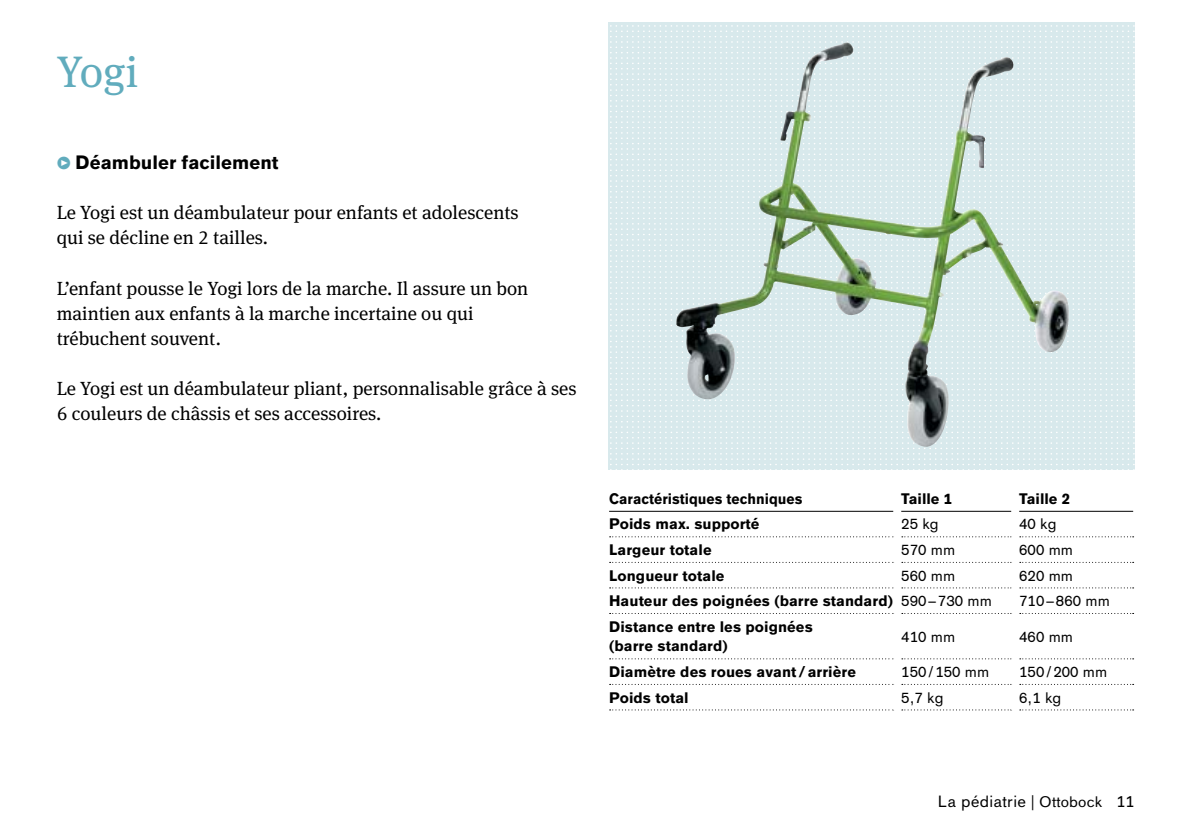
<style>
.page{position:relative;width:1191px;height:840px;background:#fff}
.page>*{position:absolute;margin:0;border:0;box-sizing:border-box;transform-origin:0 0}
.t1{font:44px "OBO Serif";color:#61acbd}
.t2{font:19px/25px "OBO Serif";color:#000}
.t3{font:700 19px "OBO Sans";color:#000}
.t4{font:16px "OBO Sans";letter-spacing:.02em;color:#000}
.t5{font:700 15px/19px "OBO Sans";letter-spacing:.005em;color:#000}
.t6{font:15px "OBO Sans";letter-spacing:.005em;color:#000}
.t7{font:700 15px "OBO Sans";letter-spacing:.005em;color:#000;scale:.95 1}
.s1{font-family:"OBO Serif";font-weight:400;font-size:17px;color:#61acbd}
.s2{font-weight:400}
.s3{font-size:15px}
</style>
<div class="page">
<svg style="left:608px;top:25px;width:526px;height:445px;background:#d6e6e7"></svg>
<img style="left:676px;top:42px;width:274px;height:405px">
<svg style="left:609px;top:536px;width:284px;height:1px"></svg>
<svg style="left:901px;top:536px;width:110px;height:1px"></svg>
<svg style="left:1019px;top:536px;width:114px;height:1px"></svg>
<svg style="left:609px;top:561px;width:277px;height:1px"></svg>
<svg style="left:902px;top:561px;width:107px;height:1px"></svg>
<svg style="left:1020px;top:561px;width:111px;height:1px"></svg>
<svg style="left:609px;top:587px;width:284px;height:1px"></svg>
<svg style="left:901px;top:587px;width:110px;height:1px"></svg>
<svg style="left:1019px;top:587px;width:114px;height:1px"></svg>
<svg style="left:609px;top:658px;width:284px;height:1px"></svg>
<svg style="left:901px;top:658px;width:110px;height:1px"></svg>
<svg style="left:1019px;top:658px;width:114px;height:1px"></svg>
<svg style="left:609px;top:709px;width:284px;height:1px"></svg>
<svg style="left:901px;top:709px;width:110px;height:1px"></svg>
<svg style="left:1019px;top:709px;width:114px;height:1px"></svg>
<hr style="left:609px;top:510px;width:284px;height:1px;background:#000">
<hr style="left:901px;top:510px;width:110px;height:1px;background:#000">
<hr style="left:1019px;top:510px;width:114px;height:1px;background:#000">
<h1 class="t1" style="left:57px;top:46px;width:83px">Yogi</h1>
<p class="t3" style="left:57px;top:152px;width:223px"><span class="s1">•</span> Déambuler facilement</p>
<p class="t2" style="left:57px;top:200px;width:463px">Le Yogi est un déambulateur pour enfants et adolescents qui se décline en 2 tailles.</p>
<p class="t2" style="left:57px;top:275px;width:473px">L’enfant pousse le Yogi lors de la marche. Il assure un bon maintien aux enfants à la marche incertaine ou qui trébuchent souvent.</p>
<p class="t2" style="left:57px;top:375px;width:521px">Le Yogi est un déambulateur pliant, personnalisable grâce à ses<br>6 couleurs de châssis et ses accessoires.</p>
<p class="t7" style="left:609px;top:489px;width:205px">Caractéristiques techniques</p>
<p class="t5" style="left:901px;top:489px;width:52px">Taille 1</p>
<p class="t5" style="left:1019px;top:489px;width:52px">Taille 2</p>
<p class="t5" style="left:609px;top:514px;width:152px">Poids max. supporté</p>
<p class="t6" style="left:901px;top:515px;width:39px">25 kg</p>
<p class="t6" style="left:1019px;top:515px;width:39px">40 kg</p>
<p class="t5" style="left:609px;top:540px;width:104px">Largeur totale</p>
<p class="t6" style="left:901px;top:540px;width:55px">570 mm</p>
<p class="t6" style="left:1019px;top:540px;width:55px">600 mm</p>
<p class="t5" style="left:609px;top:565px;width:117px">Longueur totale</p>
<p class="t6" style="left:901px;top:566px;width:55px">560 mm</p>
<p class="t6" style="left:1019px;top:566px;width:55px">620 mm</p>
<p class="t5" style="left:609px;top:591px;width:384px">Hauteur des poignées (barre standard) <span class="s2">590–730 mm</span></p>
<p class="t6" style="left:1019px;top:591px;width:92px">710–860 mm</p>
<p class="t5" style="left:609px;top:617px;width:205px">Distance entre les poignées (barre standard)</p>
<p class="t6" style="left:901px;top:627px;width:55px">410 mm</p>
<p class="t6" style="left:1019px;top:627px;width:55px">460 mm</p>
<p class="t5" style="left:609px;top:662px;width:248px">Diamètre des roues avant /arrière</p>
<p class="t6" style="left:901px;top:662px;width:90px">150/150 mm</p>
<p class="t6" style="left:1019px;top:662px;width:90px">150/200 mm</p>
<p class="t5" style="left:609px;top:687px;width:81px">Poids total</p>
<p class="t6" style="left:901px;top:688px;width:44px">5,7 kg</p>
<p class="t6" style="left:1019px;top:688px;width:44px">6,1 kg</p>
<p class="t4" style="left:937px;top:791px;width:198px">La pédiatrie <span class="s3">| Ottobock</span> 11</p>
</div>
